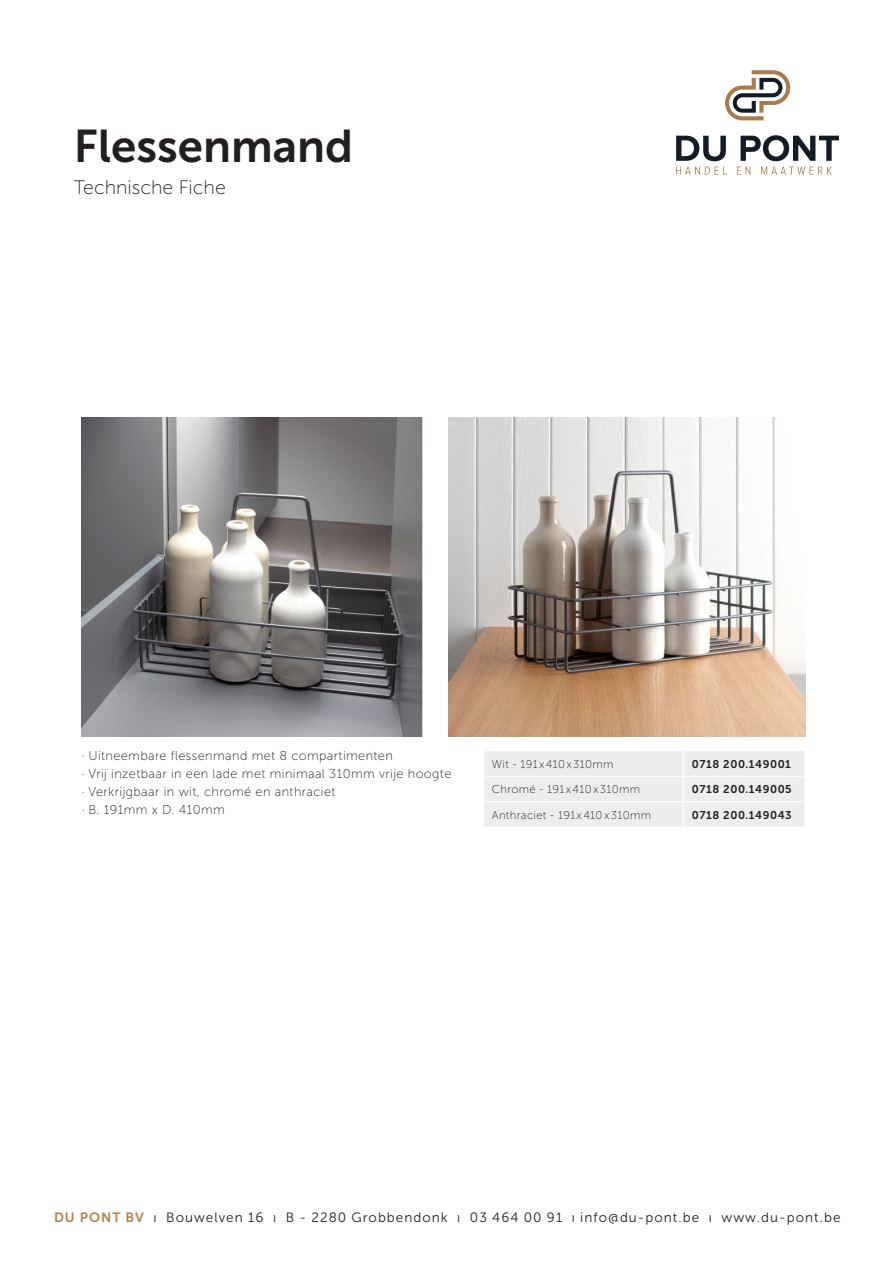
<style>
.page{position:relative;width:893px;height:1263px;background:#fff}
.page>*{position:absolute;margin:0;border:0;box-sizing:border-box;transform-origin:0 0}
.t1{font:45.75px "Museo Sans 700";color:#231f20}
.t2{font:19.5px "Museo Sans 100";color:#231f20}
.t3{font:13.5px "Museo Sans 300";letter-spacing:.075em;color:#231f20}
.t4{font:12.75px "Museo Sans 100";letter-spacing:.03em;color:#231f20}
.t5{font:11.25px "Museo Sans 100";letter-spacing:.03em;color:#231f20}
.t6{font:11.25px "Museo Sans 700";letter-spacing:.05em;color:#231f20}
.s1{font-size:12px}
.s2{font-family:"Museo Sans 700";color:#b3814b}
</style>
<div class="page">
<svg style="left:676px;top:136px;width:50px;height:25px"></svg>
<svg style="left:741px;top:135px;width:98px;height:26px"></svg>
<svg style="left:725px;top:70px;width:65px;height:50px"></svg>
<svg style="left:676px;top:167px;width:51px;height:8px"></svg>
<svg style="left:737px;top:167px;width:13px;height:8px"></svg>
<svg style="left:761px;top:167px;width:71px;height:8px"></svg>
<img style="left:82px;top:418px;width:340px;height:319px">
<img style="left:449px;top:418px;width:356px;height:319px">
<div style="left:484px;top:751px;width:321px;height:76px;background:#ededed"></div>
<hr style="left:483px;top:776px;width:200px;height:1px;background:#fff">
<hr style="left:683px;top:776px;width:122px;height:1px;background:#fff">
<hr style="left:483px;top:801px;width:200px;height:1px;background:#fff">
<hr style="left:683px;top:801px;width:122px;height:1px;background:#fff">
<p class="t1" style="left:74px;top:120px;width:281px">Flessenmand</p>
<p class="t2" style="left:74px;top:177px;width:153px">Technische Fiche</p>
<p class="t4" style="left:82px;top:749px;width:312px"><span class="s1">·</span> Uitneembare flessenmand met 8 compartimenten</p>
<p class="t4" style="left:82px;top:767px;width:371px"><span class="s1">·</span> Vrij inzetbaar in een lade met minimaal 310mm vrije hoogte</p>
<p class="t4" style="left:82px;top:785px;width:255px"><span class="s1">·</span> Verkrijgbaar in wit, chromé en anthraciet</p>
<p class="t4" style="left:82px;top:803px;width:144px"><span class="s1">·</span> B. 191mm x D. 410mm</p>
<p class="t5" style="left:492px;top:758px;width:123px">Wit - 191x410x310mm</p>
<p class="t6" style="left:692px;top:757px;width:101px">0718 200.149001</p>
<p class="t5" style="left:492px;top:783px;width:150px">Chromé - 191x410x310mm</p>
<p class="t6" style="left:692px;top:783px;width:101px">0718 200.149005</p>
<p class="t5" style="left:492px;top:809px;width:161px">Anthraciet - 191x410x310mm</p>
<p class="t6" style="left:692px;top:808px;width:101px">0718 200.149043</p>
<p class="t3" style="left:54px;top:1210px;width:788px"><span class="s2">DU PONT BV</span> ı Bouwelven 16 ı B - 2280 Grobbendonk ı 03 464 00 91 ı info@du-pont.be ı www.du-pont.be</p>
</div>
